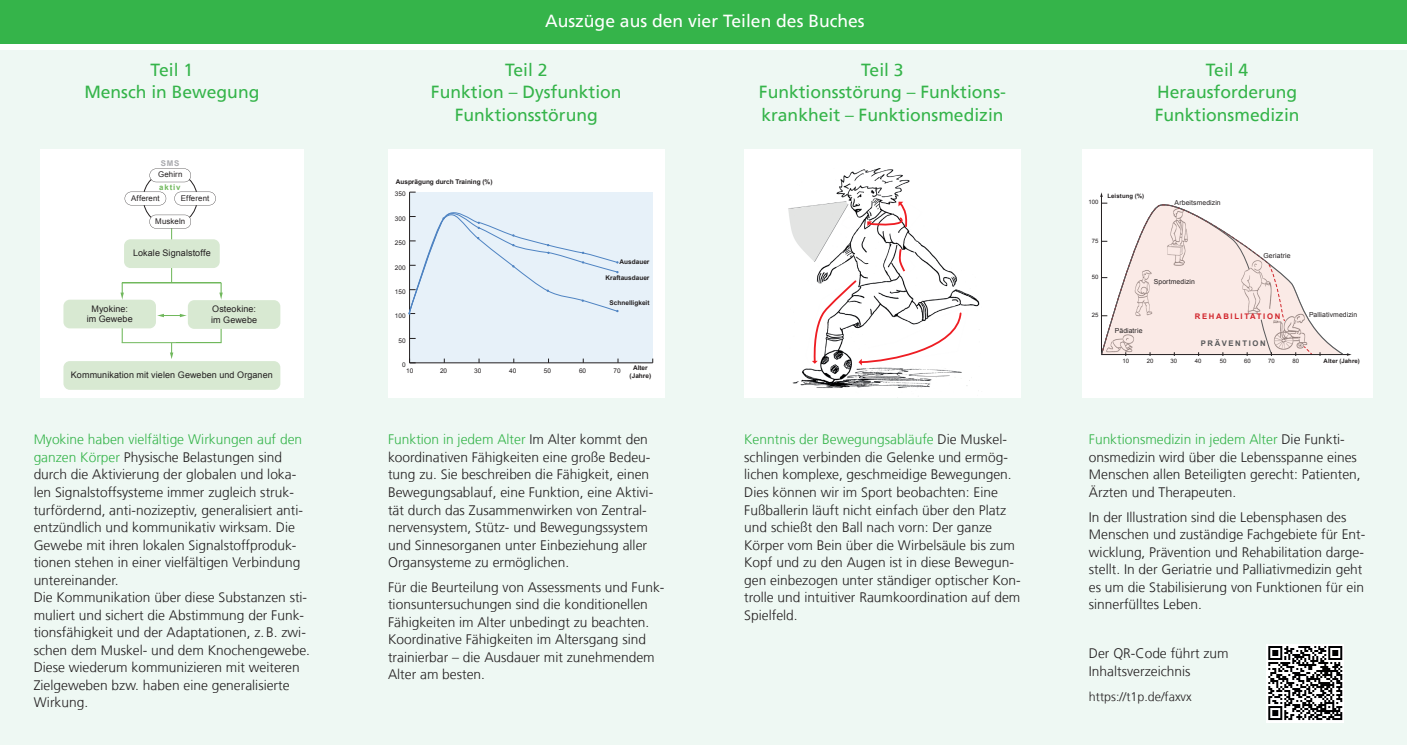
<style>
.page{position:relative;width:1407px;height:745px;background:#fff}
.page>*{position:absolute;margin:0;border:0;box-sizing:border-box;transform-origin:0 0}
.t1{font:17.5px/22.5px "Frutiger";color:#35b44a;text-align:center}
.t2{font:17.5px "Frutiger";color:#fff}
.t3{font:300 13.75px/17.5px "Frutiger";color:#231f20}
.t4{font:300 12.5px "Frutiger";color:#231f20}
.t5{font:9px/10.1px "Arial";letter-spacing:.01em;color:#231f20;text-align:center}
.t6{font:7.88px "Arial";letter-spacing:.015em;color:#231f20}
.t7{font:700 7.88px "Arial";letter-spacing:.1em;color:#70b85c}
.t8{font:700 7.88px "Arial";color:#a8a9ad}
.t9{font:700 7.75px "Arial";letter-spacing:.215em;color:#d1232a}
.t10{font:700 7.75px "Arial";letter-spacing:.21em;color:#57585a}
.t11{font:6.88px "Arial";letter-spacing:.01em;color:#231f20}
.t12{font:700 6.5px/7.8px "Arial";color:#231f20;text-align:center}
.t13{font:6.5px "Arial";color:#231f20}
.t14{font:6px "Arial";color:#231f20}
.t15{font:700 6px "Arial";letter-spacing:.02em;color:#231f20}
.s1{color:#35b44a}
</style>
<div class="page">
<div style="left:0;top:51px;width:1407px;height:693px;background:#eef8f3"></div>
<div style="left:388px;top:149px;width:276px;height:248px;background:#fff"></div>
<div style="left:409px;top:191px;width:244px;height:171px;background:#e7f1f9"></div>
<hr style="left:409px;top:362px;width:244px;height:1px;background:#231f20">
<hr style="left:409px;top:192px;width:1px;height:170px;background:#231f20">
<svg style="left:408px;top:203px;width:210px;height:111px"></svg>
<div style="left:1082px;top:149px;width:290px;height:248px;background:#fff"></div>
<svg style="left:1100px;top:192px;width:251px;height:164px"></svg>
<div style="left:744px;top:149px;width:276px;height:248px;background:#fff"></div>
<img style="left:788px;top:168px;width:192px;height:220px">
<svg style="left:867px;top:201px;width:41px;height:28px"></svg>
<svg style="left:812px;top:247px;width:150px;height:118px"></svg>
<div style="left:40px;top:149px;width:263px;height:248px;background:#fff"></div>
<hr style="left:221px;top:312px;width:1px;height:30px;background:#70b85c">
<hr style="left:122px;top:312px;width:1px;height:30px;background:#70b85c">
<hr style="left:171px;top:225px;width:1px;height:58px;background:#70b85c">
<hr style="left:122px;top:282px;width:99px;height:1px;background:#70b85c">
<svg style="left:219px;top:283px;width:4px;height:16px"></svg>
<div style="left:63px;top:299px;width:93px;height:29px;background:#d8e9d2;border-radius:6px"></div>
<div style="left:188px;top:300px;width:92px;height:28px;background:#d8e9d2;border-radius:6px"></div>
<svg style="left:120px;top:283px;width:4px;height:16px"></svg>
<svg style="left:170px;top:343px;width:3px;height:16px"></svg>
<hr style="left:122px;top:342px;width:99px;height:1px;background:#70b85c">
<svg style="left:174px;top:191px;width:42px;height:14px"></svg>
<svg style="left:125px;top:191px;width:41px;height:14px"></svg>
<svg style="left:150px;top:215px;width:41px;height:13px"></svg>
<svg style="left:150px;top:168px;width:41px;height:14px"></svg>
<div style="left:124px;top:239px;width:96px;height:29px;background:#d8e9d2;border-radius:6px"></div>
<div style="left:63px;top:361px;width:217px;height:28px;background:#d8e9d2;border-radius:6px"></div>
<svg style="left:158px;top:313px;width:28px;height:4px"></svg>
<div style="left:0;top:0;width:1407px;height:44px;background:#35b44a"></div>
<svg style="left:1266px;top:644px;width:78px;height:77px"></svg>
<svg style="left:1268px;top:645px;width:74px;height:74px;background:#808080"></svg>
<p class="t2" style="left:545px;top:10px;width:321px">Auszüge aus den vier Teilen des Buches</p>
<p class="t1" style="left:84px;top:58px;width:176px">Teil 1<br>Mensch in Bewegung</p>
<p class="t1" style="left:431px;top:58px;width:192px">Teil 2<br>Funktion – Dysfunktion<br>Funktionsstörung</p>
<p class="t1" style="left:759px;top:58px;width:248px">Teil 3<br>Funktionsstörung – Funktions&shy;krankheit – Funktionsmedizin</p>
<p class="t1" style="left:1154px;top:58px;width:146px">Teil 4<br>Herausforderung<br>Funktionsmedizin</p>
<p class="t8" style="left:161px;top:158px;width:20px">SMS</p>
<p class="t6" style="left:158px;top:169px;width:26px">Gehirn</p>
<p class="t7" style="left:159px;top:181px;width:23px">aktiv</p>
<p class="t12" style="left:396px;top:178px;width:98px">Ausprägung durch Training (%)</p>
<p class="t6" style="left:131px;top:192px;width:30px">Afferent</p>
<p class="t6" style="left:181px;top:192px;width:30px">Efferent</p>
<p class="t6" style="left:155px;top:216px;width:31px">Muskeln</p>
<p class="t5" style="left:133px;top:248px;width:79px">Lokale Signalstoffe</p>
<p class="t5" style="left:87px;top:303px;width:48px">Myokine: im Gewebe</p>
<p class="t5" style="left:211px;top:303px;width:48px;line-height:11.2px;text-align:left">Osteokine: im Gewebe</p>
<p class="t13" style="left:395px;top:190px;width:12px">350</p>
<p class="t13" style="left:395px;top:214px;width:12px">300</p>
<p class="t13" style="left:395px;top:238px;width:12px">250</p>
<p class="t13" style="left:395px;top:263px;width:12px">200</p>
<p class="t13" style="left:395px;top:287px;width:12px">150</p>
<p class="t13" style="left:395px;top:311px;width:12px">100</p>
<p class="t12" style="left:619px;top:257px;width:31px">Ausdauer</p>
<p class="t12" style="left:605px;top:274px;width:45px">Kraftausdauer</p>
<p class="t12" style="left:609px;top:299px;width:41px">Schnelligkeit</p>
<p class="t14" style="left:1088px;top:198px;width:11px">100</p>
<p class="t14" style="left:1092px;top:237px;width:8px">75</p>
<p class="t14" style="left:1092px;top:273px;width:8px">50</p>
<p class="t14" style="left:1092px;top:311px;width:8px">25</p>
<p class="t15" style="left:1107px;top:192px;width:38px">Leistung (%)</p>
<p class="t11" style="left:1174px;top:198px;width:48px">Arbeitsmedizin</p>
<p class="t11" style="left:1154px;top:276px;width:43px">Sportmedizin</p>
<p class="t11" style="left:1263px;top:251px;width:29px">Geriatrie</p>
<p class="t9" style="left:1195px;top:311px;width:87px">REHABILITATION</p>
<p class="t11" style="left:1309px;top:310px;width:50px">Palliativmedizin</p>
<p class="t5" style="left:71px;top:369px;width:203px">Kommunikation mit vielen Geweben und Organen</p>
<p class="t13" style="left:398px;top:336px;width:9px">50</p>
<p class="t13" style="left:402px;top:360px;width:5px">0</p>
<p class="t13" style="left:406px;top:366px;width:9px">10</p>
<p class="t13" style="left:440px;top:366px;width:9px">20</p>
<p class="t13" style="left:474px;top:366px;width:9px">30</p>
<p class="t13" style="left:544px;top:366px;width:9px">50</p>
<p class="t13" style="left:579px;top:366px;width:9px">60</p>
<p class="t13" style="left:613px;top:366px;width:9px">70</p>
<p class="t13" style="left:509px;top:366px;width:9px">40</p>
<p class="t12" style="left:629px;top:364px;width:23px">Alter (Jahre)</p>
<p class="t11" style="left:1115px;top:325px;width:29px">Pädiatrie</p>
<p class="t14" style="left:1122px;top:357px;width:8px">10</p>
<p class="t14" style="left:1146px;top:357px;width:8px">20</p>
<p class="t14" style="left:1170px;top:357px;width:8px">30</p>
<p class="t14" style="left:1195px;top:357px;width:8px">40</p>
<p class="t14" style="left:1220px;top:357px;width:8px">50</p>
<p class="t14" style="left:1244px;top:357px;width:8px">60</p>
<p class="t14" style="left:1268px;top:357px;width:8px">70</p>
<p class="t14" style="left:1292px;top:357px;width:8px">80</p>
<p class="t10" style="left:1200px;top:338px;width:67px">PRÄVENTION</p>
<p class="t15" style="left:1323px;top:357px;width:38px">Alter (Jahre)</p>
<p class="t3" style="left:34px;top:430px;width:278px"><span class="s1">Myokine haben vielfältige Wirkungen auf den ganzen Körper</span> Physische Belastungen sind durch die Aktivierung der globalen und loka&shy;len Signalstoffsysteme immer zugleich struk&shy;turfördernd, anti-nozizeptiv, generalisiert anti&shy;entzündlich und kommunikativ wirksam. Die Gewebe mit ihren lokalen Signalstoffproduk&shy;tionen stehen in einer vielfältigen Verbindung untereinander.<br>Die Kommunikation über diese Substanzen sti&shy;muliert und sichert die Abstimmung der Funk&shy;tionsfähigkeit und der Adaptationen, z.B. zwi&shy;schen dem Muskel- und dem Knochengewebe.<br>Diese wiederum kommunizieren mit weiteren Zielgeweben bzw. haben eine generalisierte Wirkung.</p>
<p class="t3" style="left:388px;top:430px;width:267px"><span class="s1">Funktion in jedem Alter</span> Im Alter kommt den koordinativen Fähigkeiten eine große Bedeu&shy;tung zu. Sie beschreiben die Fähigkeit, einen Bewegungsablauf, eine Funktion, eine Aktivi&shy;tät durch das Zusammenwirken von Zentral&shy;nervensystem, Stütz- und Bewegungssystem und Sinnesorganen unter Einbeziehung aller Organsysteme zu ermöglichen.</p>
<p class="t3" style="left:388px;top:577px;width:278px">Für die Beurteilung von Assessments und Funk&shy;tionsuntersuchungen sind die konditionellen Fähigkeiten im Alter unbedingt zu beachten.<br>Koordinative Fähigkeiten im Altersgang sind trainierbar – die Ausdauer mit zunehmendem Alter am besten.</p>
<p class="t3" style="left:744px;top:430px;width:278px"><span class="s1">Kenntnis der Bewegungsabläufe</span> Die Muskel&shy;schlingen verbinden die Gelenke und ermög&shy;lichen komplexe, geschmeidige Bewegungen.<br>Dies können wir im Sport beobachten: Eine Fußballerin läuft nicht einfach über den Platz und schießt den Ball nach vorn: Der ganze Körper vom Bein über die Wirbelsäule bis zum Kopf und zu den Augen ist in diese Bewegun&shy;gen einbezogen unter ständiger optischer Kon&shy;trolle und intuitiver Raumkoordination auf dem Spielfeld.</p>
<p class="t3" style="left:1089px;top:430px;width:273px"><span class="s1">Funktionsmedizin in jedem Alter</span> Die Funkti&shy;onsmedizin wird über die Lebensspanne eines Menschen allen Beteiligten gerecht: Patienten, Ärzten und Therapeuten.</p>
<p class="t3" style="left:1089px;top:507px;width:278px">In der Illustration sind die Lebensphasen des Menschen und zuständige Fachgebiete für Ent&shy;wicklung, Prävention und Rehabilitation darge&shy;stellt. In der Geriatrie und Palliativmedizin geht es um die Stabilisierung von Funktionen für ein sinnerfülltes Leben.</p>
<p class="t3" style="left:1089px;top:644px;width:141px">Der QR-Code führt zum<br>Inhaltsverzeichnis</p>
<p class="t4" style="left:1089px;top:688px;width:104px">https://t1p.de/faxvx</p>
</div>
